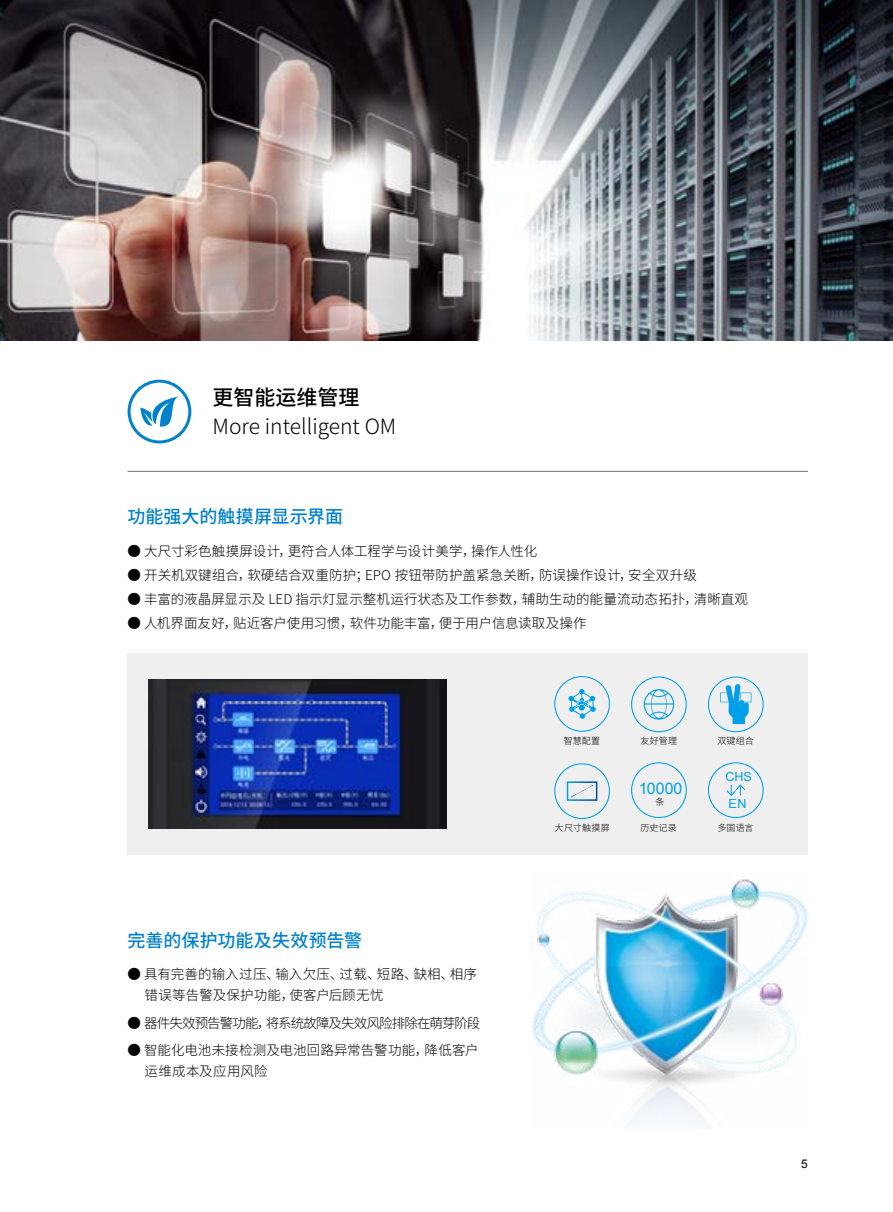
<style>
.page{position:relative;width:893px;height:1212px;background:#fff}
.page>*{position:absolute;margin:0;border:0;box-sizing:border-box;transform-origin:0 0}
.t1{font:300 21px "Source Han Sans CN";color:#000}
.t2{font:500 21px "Source Han Sans CN";color:#000}
.t3{font:500 18px "Source Han Sans CN";color:#0081cc}
.t4{font:15.9px "Arial";letter-spacing:.005em;color:#00a0e9}
.t5{font:300 13.5px/21px "Source Han Sans CN";letter-spacing:.005em;color:#000}
.t6{font:300 13.5px "Source Han Sans CN";letter-spacing:-.07em;color:#000}
.t7{font:12.6px/26.8px "Arial";color:#00a0e9}
.t8{font:12px "Arial";color:#000}
.t9{font:300 9px "Source Han Sans CN";letter-spacing:.02em;color:#000}
</style>
<div class="page">
<div style="left:128px;top:380px;width:63px;height:63px;border:3px solid #0081cc;border-radius:50%"></div>
<svg style="left:140px;top:396px;width:39px;height:31px"></svg>
<img style="left:0;top:0;width:893px;height:340px">
<hr style="left:128px;top:471px;width:680px;height:1px;background:#727171">
<img style="left:532px;top:879px;width:276px;height:244px">
<div style="left:128px;top:653px;width:680px;height:202px;background:#efefef"></div>
<img style="left:149px;top:679px;width:297px;height:149px">
<div style="left:631px;top:676px;width:56px;height:56px;border:1px solid #00a0e9;border-radius:50%"></div>
<svg style="left:644px;top:689px;width:30px;height:31px"></svg>
<div style="left:554px;top:763px;width:56px;height:56px;border:1px solid #00a0e9;border-radius:50%"></div>
<div style="left:631px;top:762px;width:56px;height:56px;border:1px solid #00a0e9;border-radius:50%"></div>
<div style="left:708px;top:676px;width:56px;height:56px;border:1px solid #00a0e9;border-radius:50%"></div>
<svg style="left:720px;top:684px;width:31px;height:40px"></svg>
<div style="left:708px;top:762px;width:56px;height:56px;border:1px solid #00a0e9;border-radius:50%"></div>
<svg style="left:726px;top:784px;width:19px;height:12px"></svg>
<div style="left:554px;top:676px;width:56px;height:56px;border:1px solid #00a0e9;border-radius:50%"></div>
<svg style="left:568px;top:689px;width:28px;height:30px"></svg>
<svg style="left:566px;top:781px;width:32px;height:20px"></svg>
<h1 class="t2" style="left:213px;top:385px;width:148px">更智能运维管理</h1>
<h1 class="t1" style="left:213px;top:415px;width:185px">More intelligent OM</h1>
<h2 class="t3" style="left:128px;top:507px;width:217px">功能强大的触摸屏显示界面</h2>
<p class="t5" style="left:128px;top:541px;width:411px">● 大尺寸彩色触摸屏设计，更符合人体工程学与设计美学，操作人性化</p>
<p class="t5" style="left:128px;top:565px;width:571px">● 开关机双键组合，软硬结合双重防护；EPO 按钮带防护盖紧急关断，防误操作设计，安全双升级</p>
<p class="t5" style="left:128px;top:589px;width:622px">● 丰富的液晶屏显示及 LED 指示灯显示整机运行状态及工作参数，辅助生动的能量流动态拓扑，清晰直观</p>
<p class="t5" style="left:128px;top:613px;width:460px">● 人机界面友好，贴近客户使用习惯，软件功能丰富，便于用户信息读取及操作</p>
<h2 class="t3" style="left:128px;top:930px;width:236px">完善的保护功能及失效预告警</h2>
<p class="t5" style="left:145px;top:964px;width:334px;text-indent:-17px">● 具有完善的输入过压、输入欠压、过载、短路、缺相、相序错误等告警及保护功能，使客户后顾无忧</p>
<p class="t6" style="left:128px;top:1015px;width:354px">● 器件失效预告警功能，将系统故障及失效风险排除在萌芽阶段</p>
<p class="t5" style="left:145px;top:1040px;width:336px;text-indent:-17px">● 智能化电池未接检测及电池回路异常告警功能，降低客户运维成本及应用风险</p>
<p class="t9" style="left:564px;top:736px;width:38px">智慧配置</p>
<p class="t9" style="left:640px;top:735px;width:38px">友好管理</p>
<p class="t4" style="left:639px;top:778px;width:45px">10000</p>
<p class="t9" style="left:655px;top:797px;width:10px">条</p>
<p class="t9" style="left:555px;top:822px;width:57px">大尺寸触摸屏</p>
<p class="t9" style="left:641px;top:822px;width:38px">历史记录</p>
<p class="t9" style="left:717px;top:735px;width:38px">双键组合</p>
<p class="t7" style="left:725px;top:763px;width:28px">CHS<br>EN</p>
<p class="t9" style="left:717px;top:822px;width:38px">多国语言</p>
<p class="t8" style="left:801px;top:1156px;width:8px">5</p>
</div>
